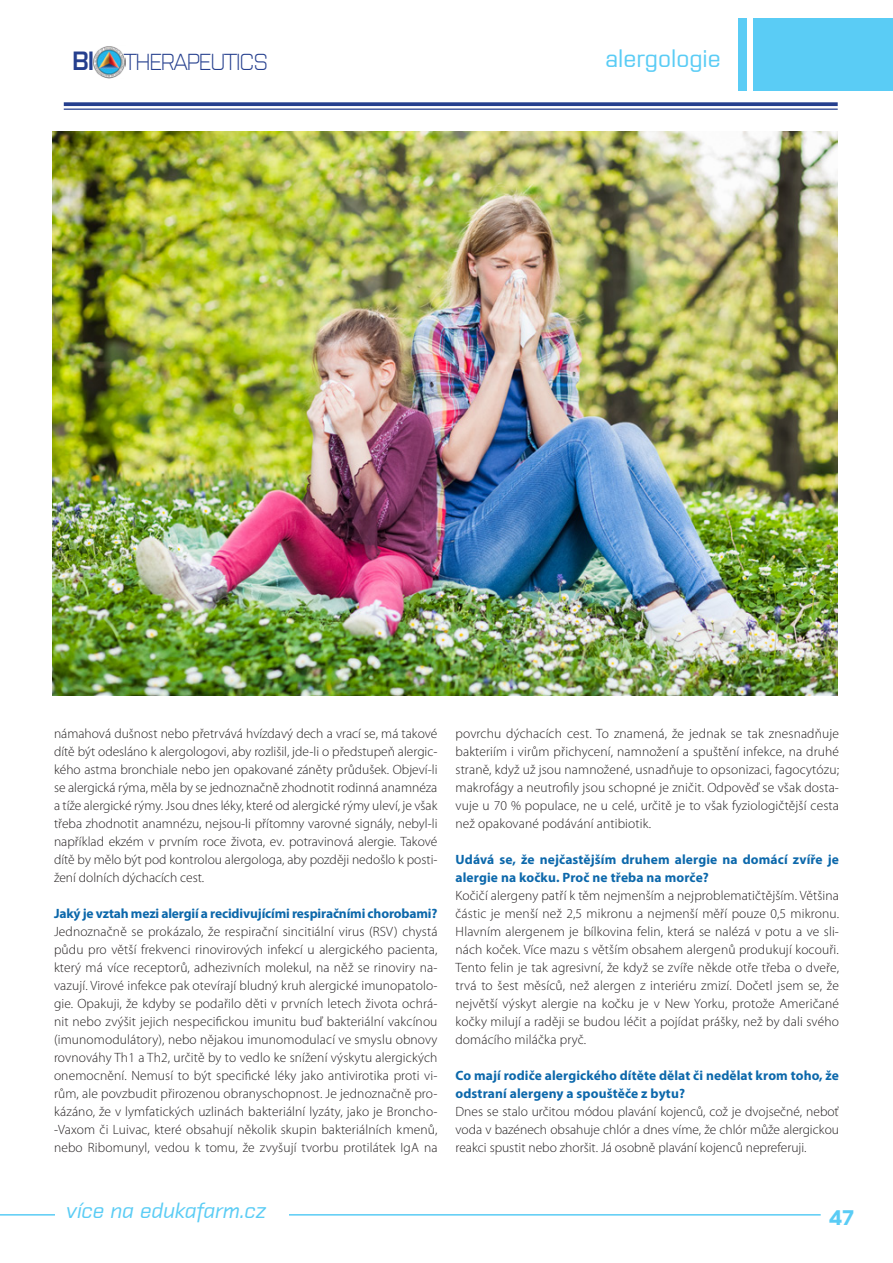
<style>
.page{position:relative;width:893px;height:1263px;background:#fff}
.page>*{position:absolute;margin:0;border:0;box-sizing:border-box;transform-origin:0 0}
.t1{font:500 24px "Purista";color:#5accf5}
.t2{font:300 22.95px "Purista";letter-spacing:-.05em;color:#253f8e}
.t3{font:italic 500 21px "Purista";color:#5accf5}
.t4{font:700 21px "Purista";color:#5accf5}
.Styl_odstavce6{font:300 13.5px/18px "Myriad Pro";letter-spacing:.01em;color:#231f20;text-align:justify}
.otazka_medi{font:700 13.5px/18px "Myriad Pro";letter-spacing:.01em;color:#0c68ab}
.otazka_medi-2{font:700 13.5px "Myriad Pro";letter-spacing:-.01em;color:#0c68ab}
.s1{font-weight:600;font-size:26.25px}
</style>
<div class="page">
<div style="left:753px;top:18px;width:140px;height:72px;background:#5accf5"></div>
<div style="left:738px;top:18px;width:8px;height:72px;background:#5accf5"></div>
<svg style="left:64px;top:102px;width:774px;height:4px;background:#354d96"></svg>
<hr style="left:64px;top:109px;width:774px;height:1px;background:#253f8e">
<img style="left:93px;top:46px;width:32px;height:32px">
<hr style="left:0;top:1214px;width:821px;height:1px;background:#5accf5">
<div style="left:55px;top:1191px;width:234px;height:49px;background:#fff"></div>
<img style="left:53px;top:132px;width:785px;height:563px">
<h2 class="t2" style="left:72px;top:45px;width:197px"><span class="s1">BI</span> THERAPEUTICS</h2>
<p class="t1" style="left:605px;top:41px;width:117px">alergologie</p>
<p class="Styl_odstavce6" style="left:54px;top:725px;width:385px">námahová dušnost nebo přetrvává hvízdavý dech a vrací se, má takové dítě být odesláno k alergologovi, aby rozlišil, jde-li o předstupeň alergic&shy;kého astma bronchiale nebo jen opakované záněty průdušek. Objeví-li se alergická rýma, měla by se jednoznačně zhodnotit rodinná anamnéza a tíže alergické rýmy. Jsou dnes léky, které od alergické rýmy uleví, je však třeba zhodnotit anamnézu, nejsou-li přítomny varovné signály, nebyl-li například ekzém v prvním roce života, ev. potravinová alergie. Takové dítě by mělo být pod kontrolou alergologa, aby později nedošlo k posti&shy;žení dolních dýchacích cest.</p>
<p class="otazka_medi-2" style="left:54px;top:905px;width:385px">Jaký je vztah mezi alergií a recidivujícími respiračními chorobami?</p>
<p class="Styl_odstavce6" style="left:54px;top:923px;width:385px">Jednoznačně se prokázalo, že respirační sincitiální virus (RSV) chystá půdu pro větší frekvenci rinovirových infekcí u alergického pacienta, který má více receptorů, adhezivních molekul, na něž se rinoviry na&shy;vazují. Virové infekce pak otevírají bludný kruh alergické imunopatolo&shy;gie. Opakuji, že kdyby se podařilo děti v prvních letech života ochrá&shy;nit nebo zvýšit jejich nespecifickou imunitu buď bakteriální vakcínou (imunomodulátory), nebo nějakou imunomodulací ve smyslu obnovy rovnováhy Th1 a Th2, určitě by to vedlo ke snížení výskytu alergických onemocnění. Nemusí to být specifické léky jako antivirotika proti vi&shy;rům, ale povzbudit přirozenou obranyschopnost. Je jednoznačně pro&shy;kázáno, že v lymfatických uzlinách bakteriální lyzáty, jako je Broncho--Vaxom či Luivac, které obsahují několik skupin bakteriálních kmenů, nebo Ribomunyl, vedou k tomu, že zvyšují tvorbu protilátek IgA na</p>
<p class="Styl_odstavce6" style="left:455px;top:725px;width:385px">povrchu dýchacích cest. To znamená, že jednak se tak znesnadňuje bakteriím i virům přichycení, namnožení a spuštění infekce, na druhé straně, když už jsou namnožené, usnadňuje to opsonizaci, fagocytózu; makrofágy a neutrofily jsou schopné je zničit. Odpověď se však dosta&shy;vuje u 70 % populace, ne u celé, určitě je to však fyziologičtější cesta než opakované podávání antibiotik.</p>
<p class="otazka_medi" style="left:455px;top:850px;width:385px">Udává se, že nejčastějším druhem alergie na domácí zvíře je alergie na kočku. Proč ne třeba na morče?</p>
<p class="Styl_odstavce6" style="left:455px;top:887px;width:385px">Kočičí alergeny patří k těm nejmenším a nejproblematičtějším. Většina částic je menší než 2,5 mikronu a nejmenší měří pouze 0,5 mikronu.<br>Hlavním alergenem je bílkovina felin, která se nalézá v potu a ve sli&shy;nách koček. Více mazu s větším obsahem alergenů produkují kocouři.<br>Tento felin je tak agresivní, že když se zvíře někde otře třeba o dveře, trvá to šest měsíců, než alergen z interiéru zmizí. Dočetl jsem se, že největší výskyt alergie na kočku je v New Yorku, protože Američané kočky milují a raději se budou léčit a pojídat prášky, než by dali svého domácího miláčka pryč.</p>
<p class="otazka_medi" style="left:455px;top:1066px;width:385px">Co mají rodiče alergického dítěte dělat či nedělat krom toho, že odstraní alergeny a spouštěče z bytu?</p>
<p class="Styl_odstavce6" style="left:455px;top:1103px;width:385px">Dnes se stalo určitou módou plavání kojenců, což je dvojsečné, neboť voda v bazénech obsahuje chlór a dnes víme, že chlór může alergickou reakci spustit nebo zhoršit. Já osobně plavání kojenců nepreferuji.</p>
<h3 class="t3" style="left:66px;top:1195px;width:202px">více na edukafarm.cz</h3>
<h3 class="t4" style="left:829px;top:1202px;width:27px">47</h3>
</div>
